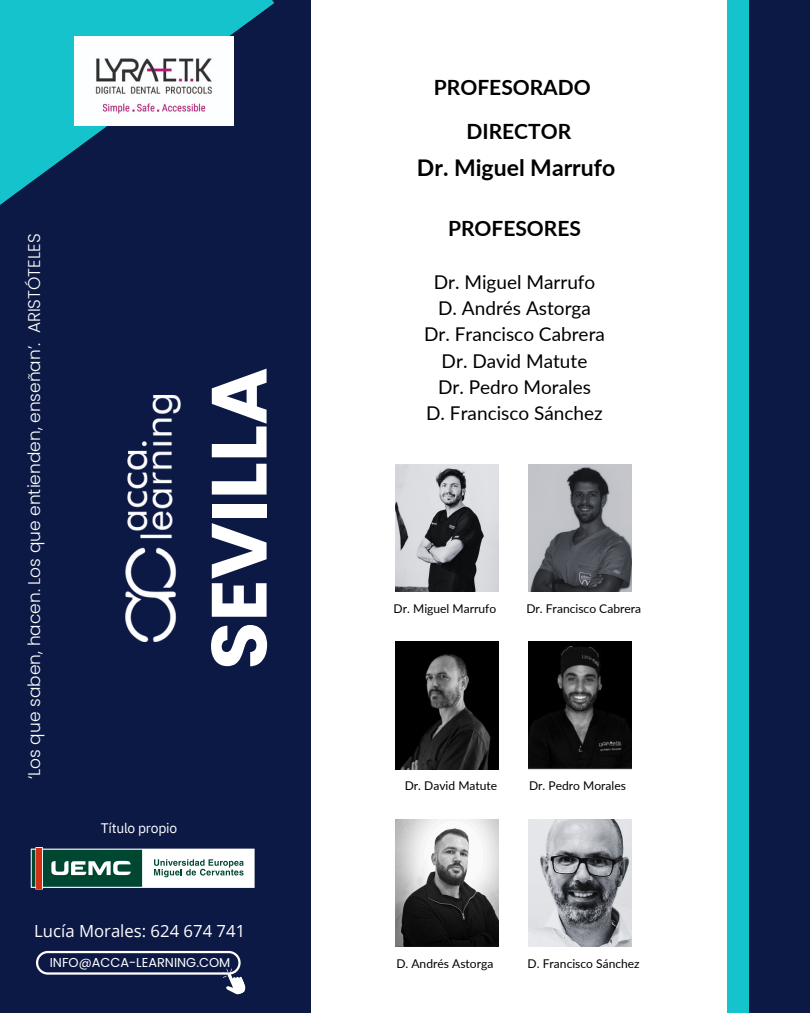
<style>
.page{position:relative;width:810px;height:1013px;background:#fff}
.page>*{position:absolute;margin:0;border:0;box-sizing:border-box;transform-origin:0 0}
.t1{font:700 78px "Poppins";color:#fff}
.t2{font:700 23px "Lato";color:#000}
.t3{font:700 21px "Lato";color:#000}
.t4{font:19px/26.2px "Lato";color:#000;text-align:center}
.t5{font:300 17px "Poppins";color:#fff}
.t6{font:16.7px "Open Sans";color:#fff}
.t7{font:13.8px "IBM Plex Sans";letter-spacing:-.015em;color:#fff}
.t8{font:12.9px "Poppins";color:#fff}
.t9{font:12.1px "Lato";color:#000}
</style>
<div class="page">
<div style="left:0;top:0;width:810px;height:1012px;background:#0c1945"></div>
<div style="left:727px;top:0;width:22px;height:1012px;background:#14c3cb"></div>
<img style="left:125px;top:395px;width:56px;height:246px">
<svg style="left:0;top:0;width:274px;height:205px"></svg>
<div style="left:311px;top:0;width:416px;height:1012px;background:#fff"></div>
<img style="left:395px;top:464px;width:104px;height:127px">
<img style="left:395px;top:642px;width:104px;height:127px">
<img style="left:395px;top:819px;width:104px;height:127px">
<img style="left:528px;top:464px;width:103px;height:127px">
<img style="left:528px;top:642px;width:103px;height:127px">
<img style="left:528px;top:819px;width:103px;height:127px">
<img style="left:74px;top:37px;width:159px;height:88px">
<svg style="left:31px;top:847px;width:224px;height:42px;background:#8ba39d"></svg>
<svg style="left:36px;top:950px;width:210px;height:45px"></svg>
<h1 class="t5" style="left:22px;top:779px;width:547px;rotate:-90deg">‘Los que saben, hacen. Los que entienden, enseñan’. ARISTÓTELES</h1>
<p class="t1" style="left:185px;top:669px;width:304px;rotate:-90deg">SEVILLA</p>
<p class="t7" style="left:101px;top:819px;width:78px">Título propio</p>
<p class="t6" style="left:34px;top:919px;width:212px">Lucía Morales: 624 674 741</p>
<p class="t8" style="left:50px;top:953px;width:182px">INFO@ACCA-LEARNING.COM</p>
<p class="t3" style="left:434px;top:74px;width:158px">PROFESORADO</p>
<p class="t3" style="left:467px;top:118px;width:106px">DIRECTOR</p>
<h6 class="t2" style="left:417px;top:153px;width:200px">Dr. Miguel Marrufo</h6>
<p class="t3" style="left:448px;top:216px;width:134px">PROFESORES</p>
<p class="t4" style="left:424px;top:268px;width:183px">Dr. Miguel Marrufo<br>D. Andrés Astorga<br>Dr. Francisco Cabrera<br>Dr. David Matute<br>Dr. Pedro Morales<br>D. Francisco Sánchez</p>
<h2 class="t9" style="left:394px;top:600px;width:104px">Dr. Miguel Marrufo</h2>
<h2 class="t9" style="left:526px;top:600px;width:116px">Dr. Francisco Cabrera</h2>
<h2 class="t9" style="left:405px;top:778px;width:94px">Dr. David Matute</h2>
<h4 class="t9" style="left:529px;top:778px;width:98px">Dr. Pedro Morales</h4>
<h3 class="t9" style="left:396px;top:955px;width:98px">D. Andrés Astorga</h3>
<p class="t9" style="left:528px;top:955px;width:114px">D. Francisco Sánchez</p>
</div>
